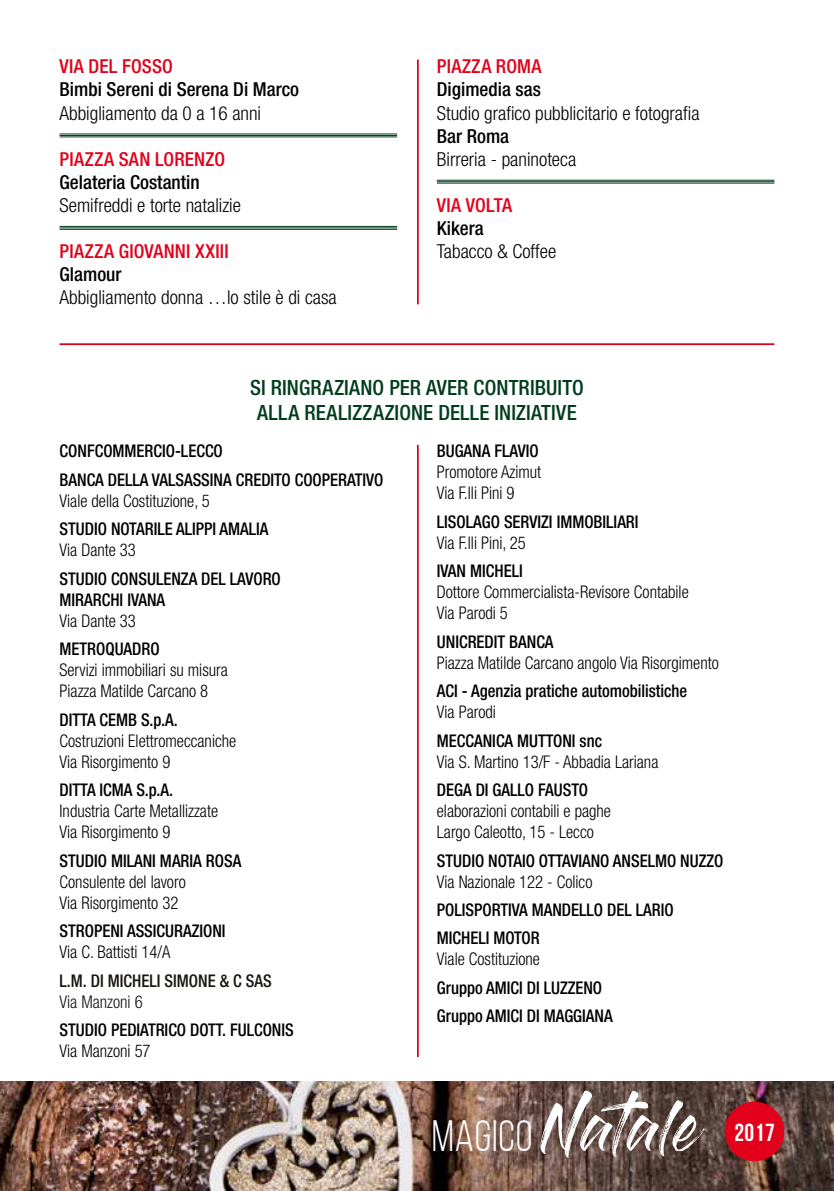
<style>
.page{position:relative;width:834px;height:1191px;background:#fff}
.page>*{position:absolute;margin:0;border:0;box-sizing:border-box;transform-origin:0 0}
.t1{font:43.75px "Bebas Neue";letter-spacing:.02em;color:#fff}
.t2{font:500 condensed 21px/25.2px "Helvetica Neue LT Std";letter-spacing:.01em;color:#003d1c;text-align:center}
.t3{font:300 condensed 19.25px "Helvetica Neue LT Std";color:#000}
.t4{font:500 condensed 19.25px "Helvetica Neue LT Std";color:#000}
.t5{font:500 condensed 19.25px "Helvetica Neue LT Std";letter-spacing:.01em;color:#e2001a}
.t6{font:300 condensed 17.5px/21px "Helvetica Neue LT Std";color:#000;scale:.95 1}
.t7{font:500 condensed 17.5px/28.3px "Helvetica Neue LT Std";color:#000;scale:.95 1}
.t8{font:500 condensed 17.5px "Helvetica Neue LT Std";color:#181512;scale:.95 1}
.t9{font:300 condensed 17.5px "Helvetica Neue LT Std";color:#181512;scale:.95 1}
.s1{font-family:"Gloss And Bloom";font-size:51.62px}
</style>
<div class="page">
<hr style="left:417px;top:60px;width:1px;height:244px;background:#e2001a">
<hr style="left:60px;top:343px;width:714px;height:2px;background:#e2001a">
<hr style="left:417px;top:445px;width:1px;height:612px;background:#e2001a">
<hr style="left:60px;top:134px;width:337px;height:1px;background:#003d1c">
<hr style="left:60px;top:135px;width:337px;height:1px;background:#003d1c">
<hr style="left:60px;top:137px;width:337px;height:1px;background:#003d1c">
<hr style="left:60px;top:226px;width:337px;height:1px;background:#003d1c">
<hr style="left:60px;top:228px;width:337px;height:1px;background:#003d1c">
<hr style="left:60px;top:229px;width:337px;height:1px;background:#003d1c">
<hr style="left:437px;top:180px;width:337px;height:1px;background:#003d1c">
<hr style="left:437px;top:181px;width:337px;height:1px;background:#003d1c">
<hr style="left:437px;top:183px;width:337px;height:1px;background:#003d1c">
<img style="left:1px;top:1081px;width:832px;height:110px">
<img style="left:0;top:1081px;width:1px;height:110px">
<div style="left:724px;top:1101px;width:60px;height:60px;background:#e2001a;border-radius:50%"></div>
<p class="t5" style="left:60px;top:55px;width:115px">VIA DEL FOSSO</p>
<p class="t4" style="left:60px;top:78px;width:241px">Bimbi Sereni di Serena Di Marco</p>
<p class="t3" style="left:60px;top:102px;width:203px">Abbigliamento da 0 a 16 anni</p>
<p class="t5" style="left:60px;top:147px;width:167px">PIAZZA SAN LORENZO</p>
<p class="t4" style="left:60px;top:170px;width:142px">Gelateria Costantin</p>
<p class="t3" style="left:60px;top:194px;width:183px">Semifreddi e torte natalizie</p>
<p class="t5" style="left:60px;top:240px;width:171px">PIAZZA GIOVANNI XXIII</p>
<p class="t4" style="left:60px;top:263px;width:64px">Glamour</p>
<p class="t3" style="left:60px;top:286px;width:279px">Abbigliamento donna …lo stile è di casa</p>
<p class="t5" style="left:437px;top:55px;width:106px">PIAZZA ROMA</p>
<p class="t4" style="left:437px;top:78px;width:106px">Digimedia sas</p>
<p class="t3" style="left:437px;top:102px;width:264px">Studio grafico pubblicitario e fotografia</p>
<p class="t4" style="left:437px;top:124px;width:74px">Bar Roma</p>
<p class="t3" style="left:437px;top:148px;width:141px">Birreria - paninoteca</p>
<p class="t5" style="left:437px;top:194px;width:77px">VIA VOLTA</p>
<p class="t4" style="left:437px;top:217px;width:48px">Kikera</p>
<p class="t3" style="left:437px;top:240px;width:121px">Tabacco &amp; Coffee</p>
<p class="t2" style="left:250px;top:374px;width:335px">SI RINGRAZIANO PER AVER CONTRIBUITO<br>ALLA REALIZZAZIONE DELLE INIZIATIVE</p>
<p class="t7" style="left:60px;top:437px;width:342px">CONFCOMMERCIO-LECCO<br>BANCA DELLA VALSASSINA CREDITO COOPERATIVO</p>
<p class="t6" style="left:60px;top:490px;width:159px">Viale della Costituzione, 5</p>
<p class="t7" style="left:60px;top:514px;width:221px">STUDIO NOTARILE ALIPPI AMALIA</p>
<p class="t6" style="left:60px;top:539px;width:82px">Via Dante 33</p>
<p class="t7" style="left:60px;top:568px;width:234px;line-height:21px">STUDIO CONSULENZA DEL LAVORO<br>MIRARCHI IVANA</p>
<p class="t6" style="left:60px;top:610px;width:82px">Via Dante 33</p>
<p class="t7" style="left:60px;top:634px;width:107px">METROQUADRO</p>
<p class="t6" style="left:60px;top:659px;width:179px">Servizi immobiliari su misura<br>Piazza Matilde Carcano 8</p>
<p class="t7" style="left:60px;top:705px;width:126px">DITTA CEMB S.p.A.</p>
<p class="t6" style="left:60px;top:730px;width:187px">Costruzioni Elettromeccaniche<br>Via Risorgimento 9</p>
<p class="t7" style="left:60px;top:775px;width:121px">DITTA ICMA S.p.A.</p>
<p class="t6" style="left:60px;top:800px;width:168px">Industria Carte Metallizzate<br>Via Risorgimento 9</p>
<p class="t7" style="left:60px;top:846px;width:193px">STUDIO MILANI MARIA ROSA</p>
<p class="t6" style="left:60px;top:870px;width:134px">Consulente del lavoro<br>Via Risorgimento 32</p>
<p class="t7" style="left:60px;top:916px;width:176px">STROPENI ASSICURAZIONI</p>
<p class="t6" style="left:60px;top:941px;width:118px">Via C. Battisti 14/A</p>
<p class="t8" style="left:60px;top:969px;width:225px">L.M. DI MICHELI SIMONE &amp; C SAS</p>
<p class="t9" style="left:60px;top:991px;width:89px">Via Manzoni 6</p>
<p class="t7" style="left:60px;top:1015px;width:248px">STUDIO PEDIATRICO DOTT. FULCONIS</p>
<p class="t6" style="left:60px;top:1040px;width:97px">Via Manzoni 57</p>
<p class="t7" style="left:437px;top:437px;width:109px">BUGANA FLAVIO</p>
<p class="t6" style="left:437px;top:461px;width:111px">Promotore Azimut<br>Via F.lli Pini 9</p>
<p class="t7" style="left:437px;top:507px;width:214px">LISOLAGO SERVIZI IMMOBILIARI</p>
<p class="t6" style="left:437px;top:532px;width:95px">Via F.lli Pini, 25</p>
<p class="t7" style="left:437px;top:556px;width:92px">IVAN MICHELI</p>
<p class="t6" style="left:437px;top:581px;width:267px">Dottore Commercialista-Revisore Contabile<br>Via Parodi 5</p>
<p class="t7" style="left:437px;top:627px;width:124px">UNICREDIT BANCA</p>
<p class="t6" style="left:437px;top:652px;width:298px">Piazza Matilde Carcano angolo Via Risorgimento</p>
<p class="t7" style="left:437px;top:676px;width:265px">ACI - Agenzia pratiche automobilistiche</p>
<p class="t6" style="left:437px;top:701px;width:64px">Via Parodi</p>
<p class="t7" style="left:437px;top:726px;width:175px">MECCANICA MUTTONI snc</p>
<p class="t6" style="left:437px;top:751px;width:235px">Via S. Martino 13/F - Abbadia Lariana</p>
<p class="t7" style="left:437px;top:775px;width:160px">DEGA DI GALLO FAUSTO</p>
<p class="t6" style="left:437px;top:800px;width:185px">elaborazioni contabili e paghe<br>Largo Caleotto, 15 - Lecco</p>
<p class="t7" style="left:437px;top:846px;width:303px">STUDIO NOTAIO OTTAVIANO ANSELMO NUZZO</p>
<p class="t6" style="left:437px;top:870px;width:165px">Via Nazionale 122 - Colico</p>
<p class="t7" style="left:437px;top:895px;width:251px">POLISPORTIVA MANDELLO DEL LARIO<br>MICHELI MOTOR</p>
<p class="t6" style="left:437px;top:948px;width:110px">Viale Costituzione</p>
<p class="t7" style="left:437px;top:973px;width:187px">Gruppo AMICI DI LUZZENO<br>Gruppo AMICI DI MAGGIANA</p>
<h1 class="t1" style="left:432px;top:1112px;width:344px">MAGICO <span class="s1">Natale</span> <sup>2017</sup></h1>
</div>
